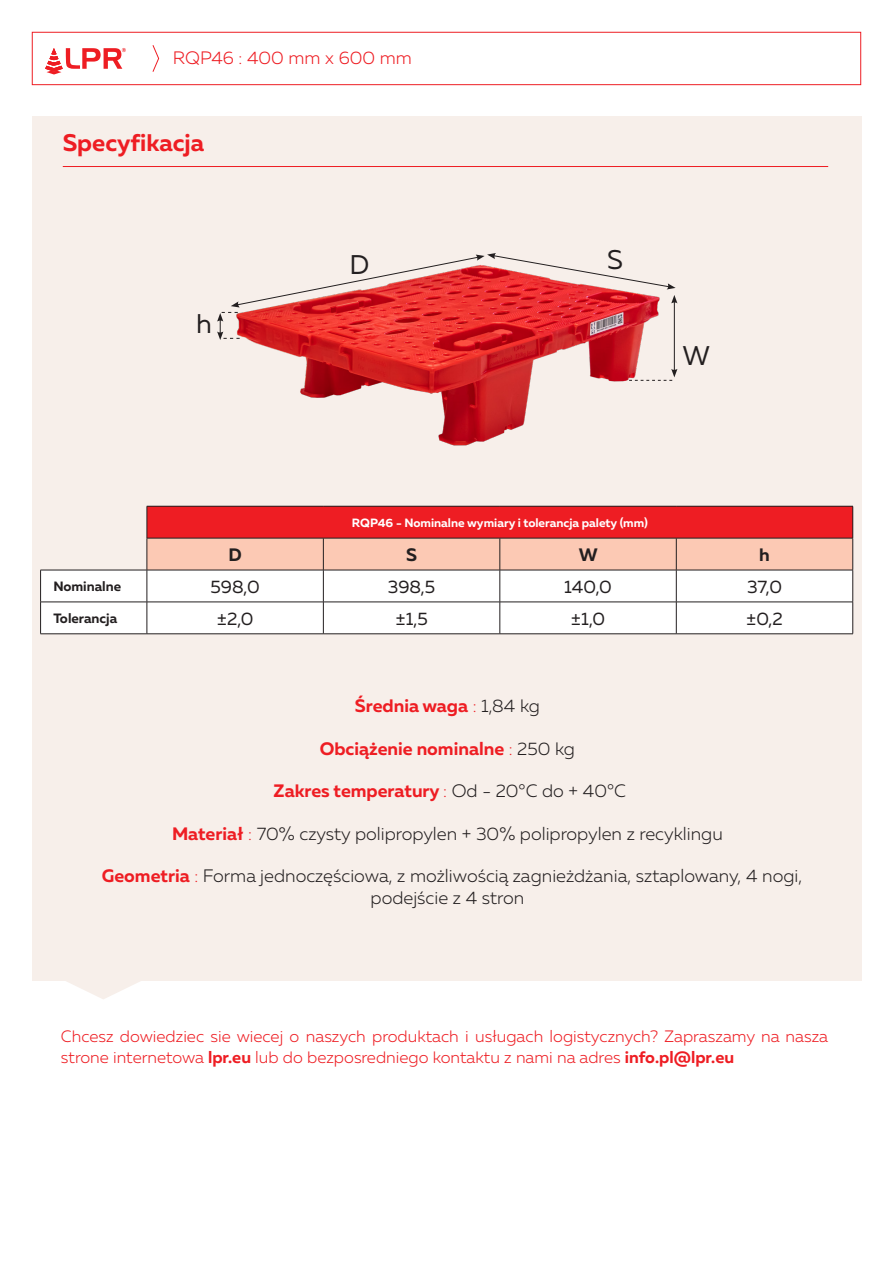
<style>
.page{position:relative;width:893px;height:1263px;background:#fff}
.page>*{position:absolute;margin:0;border:0;box-sizing:border-box;transform-origin:0 0}
.t1{font:27px "Muller";color:#231f20}
.t2{font:700 24px "Muller";color:#ee1d23}
.body{font:300 18px/21.3px "Muller";color:#231f20;text-align:center}
.body-2{font:700 18px "Muller";color:#ee1d23}
.t3{font:18px "Muller";color:#231f20}
.t4{font:300 18px "Muller";color:#ee1d23}
.t5{font:700 18px "Muller";color:#231f20}
.body-3{font:300 16.5px/21.3px "Muller";color:#ee1d23}
.t6{font:700 13.5px "Muller";color:#231f20}
.t7{font:700 12px "Muller";color:#fff}
.s1{font-weight:300}
.s2{font-weight:300;color:#231f20}
.s3{font-weight:700;color:#ee1d23}
.s4{color:#ee1d23}
.s5{font-weight:700}
</style>
<div class="page">
<div style="left:32px;top:32px;width:829px;height:53px;border:1px solid #ee1d23"></div>
<svg style="left:45px;top:48px;width:81px;height:27px"></svg>
<div style="left:32px;top:117px;width:829px;height:1095px;background:#f7efea"></div>
<div style="left:26px;top:981px;width:842px;height:239px;background:#fff"></div>
<svg style="left:66px;top:981px;width:74px;height:18px"></svg>
<svg style="left:152px;top:45px;width:7px;height:27px"></svg>
<hr style="left:63px;top:166px;width:765px;height:1px;background:#ee1d23">
<img style="left:249px;top:302px;width:429px;height:144px">
<hr style="left:674px;top:301px;width:1px;height:70px;background:#231f20">
<svg style="left:629px;top:369px;width:48px;height:12px"></svg>
<svg style="left:217px;top:253px;width:460px;height:87px"></svg>
<div style="left:147px;top:506px;width:706px;height:32px;background:#ee1d23"></div>
<div style="left:148px;top:539px;width:704px;height:31px;background:#fcc9b4"></div>
<div style="left:41px;top:571px;width:811px;height:62px;background:#fff"></div>
<hr style="left:147px;top:506px;width:176px;height:1px;background:#231f20">
<hr style="left:147px;top:506px;width:1px;height:32px;background:#231f20">
<hr style="left:323px;top:506px;width:177px;height:1px;background:#231f20">
<hr style="left:500px;top:506px;width:176px;height:1px;background:#231f20">
<hr style="left:676px;top:506px;width:177px;height:1px;background:#231f20">
<hr style="left:852px;top:506px;width:1px;height:32px;background:#231f20">
<hr style="left:147px;top:538px;width:176px;height:1px;background:#231f20">
<hr style="left:147px;top:538px;width:1px;height:32px;background:#231f20">
<hr style="left:323px;top:538px;width:177px;height:1px;background:#231f20">
<hr style="left:323px;top:538px;width:1px;height:32px;background:#231f20">
<hr style="left:500px;top:538px;width:176px;height:1px;background:#231f20">
<hr style="left:500px;top:538px;width:1px;height:32px;background:#231f20">
<hr style="left:676px;top:538px;width:177px;height:1px;background:#231f20">
<hr style="left:676px;top:538px;width:1px;height:32px;background:#231f20">
<hr style="left:852px;top:538px;width:1px;height:32px;background:#231f20">
<hr style="left:40px;top:570px;width:107px;height:1px;background:#231f20">
<hr style="left:40px;top:570px;width:1px;height:32px;background:#231f20">
<hr style="left:147px;top:570px;width:176px;height:1px;background:#231f20">
<hr style="left:147px;top:570px;width:1px;height:32px;background:#231f20">
<hr style="left:323px;top:570px;width:177px;height:1px;background:#231f20">
<hr style="left:323px;top:570px;width:1px;height:32px;background:#231f20">
<hr style="left:500px;top:570px;width:176px;height:1px;background:#231f20">
<hr style="left:500px;top:570px;width:1px;height:32px;background:#231f20">
<hr style="left:676px;top:570px;width:177px;height:1px;background:#231f20">
<hr style="left:676px;top:570px;width:1px;height:32px;background:#231f20">
<hr style="left:852px;top:570px;width:1px;height:32px;background:#231f20">
<hr style="left:40px;top:602px;width:107px;height:1px;background:#231f20">
<hr style="left:40px;top:602px;width:1px;height:32px;background:#231f20">
<hr style="left:147px;top:602px;width:176px;height:1px;background:#231f20">
<hr style="left:147px;top:602px;width:1px;height:32px;background:#231f20">
<hr style="left:323px;top:602px;width:177px;height:1px;background:#231f20">
<hr style="left:323px;top:602px;width:1px;height:32px;background:#231f20">
<hr style="left:500px;top:602px;width:176px;height:1px;background:#231f20">
<hr style="left:500px;top:602px;width:1px;height:32px;background:#231f20">
<hr style="left:676px;top:602px;width:177px;height:1px;background:#231f20">
<hr style="left:676px;top:602px;width:1px;height:32px;background:#231f20">
<hr style="left:852px;top:602px;width:1px;height:32px;background:#231f20">
<hr style="left:40px;top:633px;width:107px;height:1px;background:#231f20">
<hr style="left:147px;top:633px;width:176px;height:1px;background:#231f20">
<hr style="left:323px;top:633px;width:177px;height:1px;background:#231f20">
<hr style="left:500px;top:633px;width:176px;height:1px;background:#231f20">
<hr style="left:676px;top:633px;width:177px;height:1px;background:#231f20">
<p class="t4" style="left:173px;top:47px;width:240px">RQP46 : 400 mm x 600 mm</p>
<p class="t2" style="left:63px;top:128px;width:143px">Specyfikacja</p>
<p class="t1" style="left:196px;top:307px;width:17px">h</p>
<p class="t1" style="left:350px;top:248px;width:21px">D</p>
<p class="t1" style="left:607px;top:243px;width:17px">S</p>
<p class="t1" style="left:683px;top:339px;width:28px">W</p>
<p class="t7" style="left:352px;top:515px;width:297px">RQP46 - Nominalne wymiary i tolerancja palety (mm)</p>
<p class="t5" style="left:228px;top:543px;width:15px">D</p>
<p class="t5" style="left:406px;top:543px;width:12px">S</p>
<p class="t5" style="left:579px;top:543px;width:21px">W</p>
<p class="t5" style="left:759px;top:543px;width:12px">h</p>
<p class="t6" style="left:53px;top:578px;width:69px">Nominalne</p>
<p class="t3" style="left:211px;top:576px;width:51px">598,0</p>
<p class="t3" style="left:388px;top:576px;width:49px">398,5</p>
<p class="t3" style="left:564px;top:576px;width:49px">140,0</p>
<p class="t3" style="left:747px;top:576px;width:37px">37,0</p>
<p class="t6" style="left:53px;top:610px;width:65px">Tolerancja</p>
<p class="t3" style="left:217px;top:607px;width:38px">±2,0</p>
<p class="t3" style="left:395px;top:607px;width:34px">±1,5</p>
<p class="t3" style="left:571px;top:607px;width:36px">±1,0</p>
<p class="t3" style="left:746px;top:607px;width:38px">±0,2</p>
<p class="body-2" style="left:355px;top:695px;width:187px">Średnia waga <span class="s1">:</span> <span class="s2">1,84 kg</span></p>
<p class="body-2" style="left:320px;top:737px;width:257px">Obciążenie nominalne <span class="s1">:</span> <span class="s2">250 kg</span></p>
<p class="body-2" style="left:274px;top:780px;width:354px">Zakres temperatury <span class="s1">:</span> <span class="s2">Od - 20°C do + 40°C</span></p>
<p class="body" style="left:172px;top:823px;width:552px"><span class="s3">Materiał</span> <span class="s4">:</span> 70% czysty polipropylen + 30% polipropylen z recyklingu</p>
<p class="body" style="left:102px;top:865px;width:702px"><span class="s3">Geometria</span> <span class="s4">:</span> Forma jednoczęściowa, z możliwością zagnieżdżania, sztaplowany, 4 nogi, podejście z 4 stron</p>
<p class="body-3" style="left:61px;top:1025px;width:769px">Chcesz dowiedziec sie wiecej o naszych produktach i usługach logistycznych? Zapraszamy na nasza strone internetowa <span class="s5">lpr.eu</span> lub do bezposredniego kontaktu z nami na adres <span class="s5">info.pl@lpr.eu</span></p>
</div>
